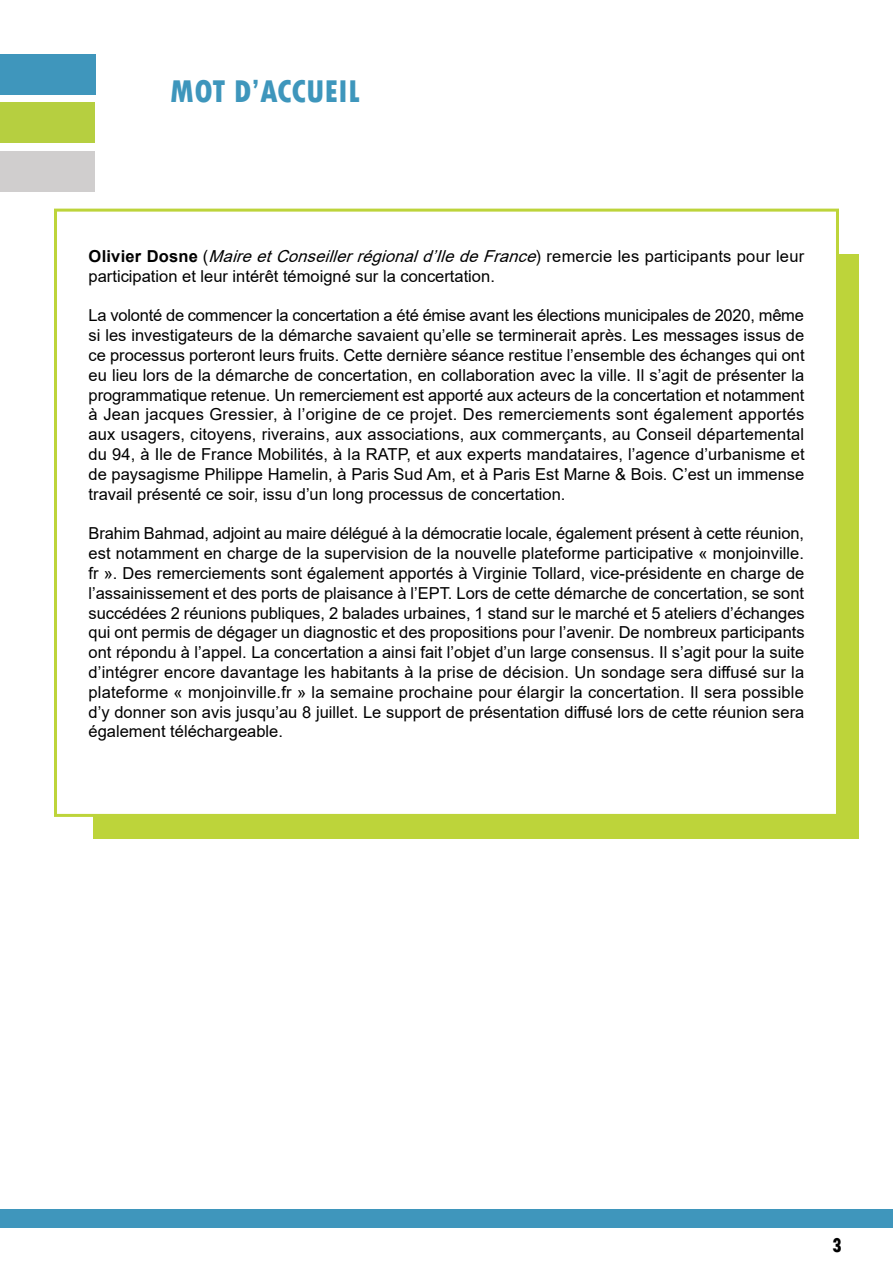
<style>
.page{position:relative;width:893px;height:1263px;background:#fff}
.page>*{position:absolute;margin:0;border:0;box-sizing:border-box;transform-origin:0 0}
.t1{font:800 condensed 33px "Tw Cen";color:#3e96bc}
.t2{font:800 condensed 21px "Tw Cen";color:#000}
.t3{font:16.5px/19.8px "Arial";color:#000;text-align:justify}
.s1{font-weight:700}
.s2{font-style:italic}
</style>
<div class="page">
<div style="left:0;top:152px;width:95px;height:40px;background:#d0cece"></div>
<div style="left:0;top:103px;width:95px;height:40px;background:#b6cf40"></div>
<div style="left:0;top:54px;width:95px;height:40px;background:#3f96bc"></div>
<div style="left:0;top:1209px;width:893px;height:18px;background:#3f96bc"></div>
<div style="left:93px;top:254px;width:766px;height:584px;background:#bdd43a"></div>
<div style="left:54px;top:209px;width:785px;height:608px;background:#fff;border:3px solid #bdd43a"></div>
<h1 class="t1" style="left:170px;top:72px;width:192px">MOT D’ACCUEIL</h1>
<p class="t3" style="left:89px;top:246px;width:717px"><span class="s1">Olivier Dosne</span> (<span class="s2">MaireetConseillerrégionald’IledeFrance</span>) remercie les participants pour leur participation et leur intérêt témoigné sur la concertation.</p>
<p class="t3" style="left:89px;top:306px;width:717px">La volonté de commencer la concertation a été émise avant les élections municipales de 2020, même si les investigateurs de la démarche savaient qu’elle se terminerait après. Les messages issus de ce processus porteront leurs fruits. Cette dernière séance restitue l’ensemble des échanges qui ont eu lieu lors de la démarche de concertation, en collaboration avec la ville. Il s’agit de présenter la programmatique retenue. Un remerciement est apporté aux acteurs de la concertation et notamment à Jean jacques Gressier, à l’origine de ce projet. Des remerciements sont également apportés aux usagers, citoyens, riverains, aux associations, aux commerçants, au Conseil départemental du 94, à Ile de France Mobilités, à la RATP, et aux experts mandataires, l’agence d’urbanisme et de paysagisme Philippe Hamelin, à Paris Sud Am, et à Paris Est Marne &amp; Bois. C’est un immense travail présenté ce soir, issu d’un long processus de concertation.</p>
<p class="t3" style="left:89px;top:523px;width:717px">Brahim Bahmad, adjoint au maire délégué à la démocratie locale, également présent à cette réunion, est notamment en charge de la supervision de la nouvelle plateforme participative « monjoinville. fr ». Des remerciements sont également apportés à Virginie Tollard, vice-présidente en charge de l’assainissement et des ports de plaisance à l’EPT. Lors de cette démarche de concertation, se sont succédées 2 réunions publiques, 2 balades urbaines, 1 stand sur le marché et 5 ateliers d’échanges qui ont permis de dégager un diagnostic et des propositions pour l’avenir. De nombreux participants ont répondu à l’appel. La concertation a ainsi fait l’objet d’un large consensus. Il s’agit pour la suite d’intégrer encore davantage les habitants à la prise de décision. Un sondage sera diffusé sur la plateforme « monjoinville.fr » la semaine prochaine pour élargir la concertation. Il sera possible d’y donner son avis jusqu’au 8 juillet. Le support de présentation diffusé lors de cette réunion sera également téléchargeable.</p>
<p class="t2" style="left:832px;top:1232px;width:12px">3</p>
</div>
